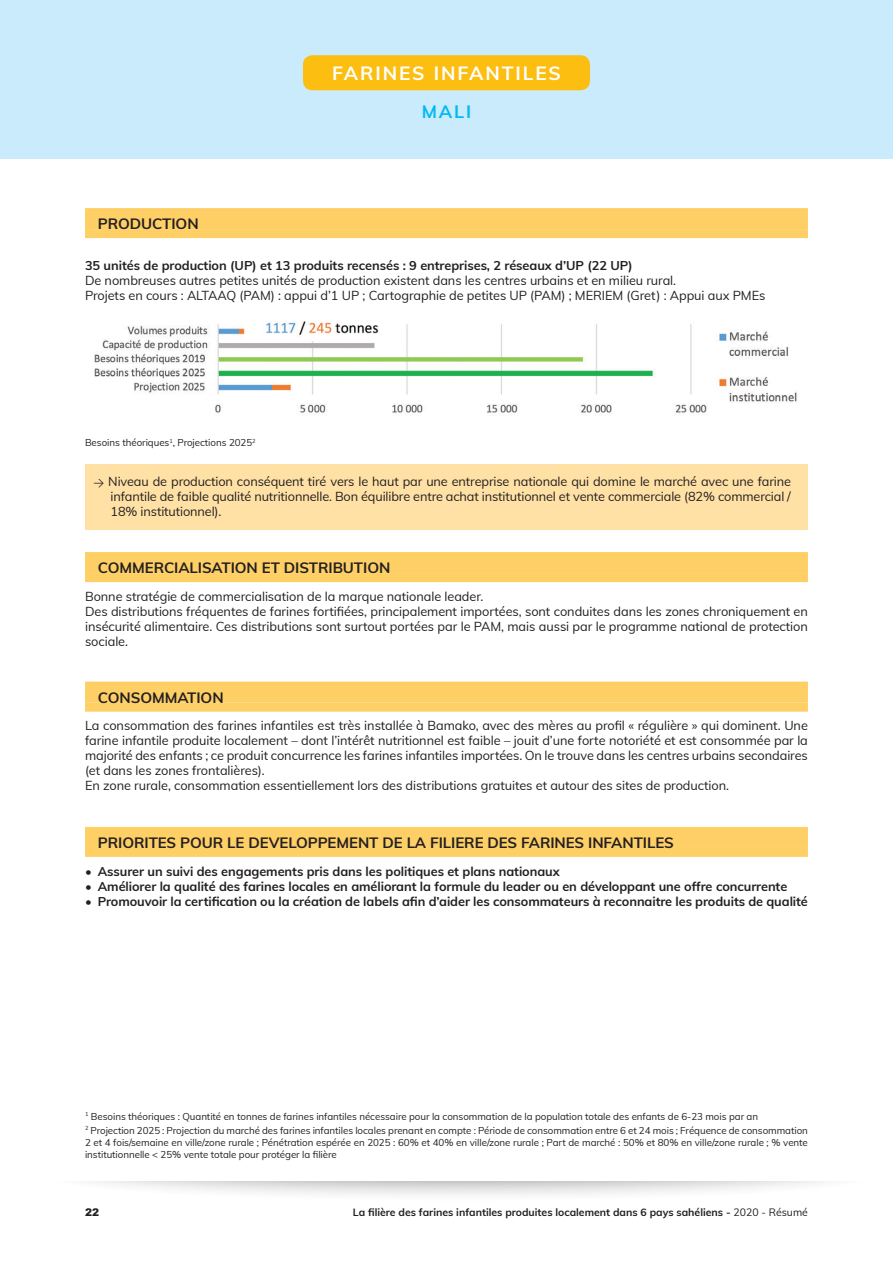
<style>
.page{position:relative;width:893px;height:1263px;background:#fff}
.page>*{position:absolute;margin:0;border:0;box-sizing:border-box;transform-origin:0 0}
.FICHE_Pays_TITRE{font:700 19.2px "Muli";letter-spacing:.1em;color:#fff}
.FICHE_Pays_TITRE_2{font:700 18px "Muli";color:#00baf1}
.FICHE_Pays_sstitr1{font:700 15px "Muli";letter-spacing:-.005em;color:#231f20}
.FICHE_Pays_base{font:12.75px/15px "Muli";letter-spacing:-.005em;color:#231f20;text-align:justify}
.FiCHE_Pays_Texte_tab{font:700 12.75px "Muli";letter-spacing:-.005em;color:#231f20}
.FICHE_texte_Conclusi{font:12.75px/15px "Muli";letter-spacing:-.01em;color:#231f20;text-align:justify}
.FICHE_PAys_Text_bold{font:700 12.75px "Muli";letter-spacing:-.005em;color:#231f20}
.t1{font:700 10.5px "Muli";color:#231f20}
.t2{font:900 10.5px "Arial";color:#231f20}
.Notes{font:9.75px/12px "Muli";letter-spacing:-.005em;color:#231f20;text-align:justify}
.s1{font-family:"DIN";font-size:10.5px}
.s2{font-weight:400}
</style>
<div class="page">
<div style="left:0;top:0;width:893px;height:158px;background:#caebfb"></div>
<div style="left:30px;top:1100px;width:858px;height:102px;background:#231f20;opacity:.86"></div>
<div style="left:0;top:1071px;width:893px;height:109px;background:#fff"></div>
<div style="left:303px;top:55px;width:287px;height:35px;background:#fdbe12;border-radius:10px"></div>
<div style="left:85px;top:464px;width:723px;height:65px;background:#ffe1a5"></div>
<div style="left:85px;top:208px;width:723px;height:21px;background:#fecf65"></div>
<div style="left:85px;top:229px;width:723px;height:9px;background:#fecf65"></div>
<div style="left:85px;top:552px;width:723px;height:21px;background:#fecf65"></div>
<div style="left:85px;top:573px;width:723px;height:9px;background:#fecf65"></div>
<div style="left:85px;top:682px;width:723px;height:21px;background:#fecf65"></div>
<div style="left:85px;top:703px;width:723px;height:9px;background:#fecf65"></div>
<div style="left:85px;top:827px;width:723px;height:21px;background:#fecf65"></div>
<div style="left:85px;top:848px;width:723px;height:9px;background:#fecf65"></div>
<img style="left:94px;top:321px;width:703px;height:92px">
<p class="FICHE_Pays_TITRE" style="left:332px;top:59px;width:230px">FARINES INFANTILES</p>
<p class="FICHE_Pays_TITRE_2" style="left:422px;top:98px;width:51px">MALI</p>
<p class="FICHE_Pays_sstitr1" style="left:98px;top:213px;width:102px">PRODUCTION</p>
<p class="FICHE_PAys_Text_bold" style="left:85px;top:256px;width:549px">35 unités de production (UP) et 13 produits recensés : 9 entreprises, 2 réseaux d’UP (22 UP)</p>
<p class="FICHE_Pays_base" style="left:85px;top:272px;width:593px">De nombreuses autres petites unités de production existent dans les centres urbains et en milieu rural.</p>
<p class="FICHE_Pays_base" style="left:85px;top:287px;width:682px">Projets en cours : ALTAAQ (PAM) : appui d’1 UP ; Cartographie de petites UP (PAM) ; MERIEM (Gret) : Appui aux PMEs</p>
<p class="Notes" style="left:85px;top:436px;width:172px">Besoins théoriques<sup>1</sup>, Projections 2025<sup>2</sup></p>
<p class="FICHE_texte_Conclusi" style="left:111px;top:474px;width:682px;text-indent:-17px"><span class="s1">&gt;</span> Niveau de production conséquent tiré vers le haut par une entreprise nationale qui domine le marché avec une farine infantile de faible qualité nutritionnelle. Bon équilibre entre achat institutionnel et vente commerciale (82% commercial / 18% institutionnel).</p>
<p class="FICHE_Pays_sstitr1" style="left:98px;top:557px;width:294px">COMMERCIALISATION ET DISTRIBUTION</p>
<p class="FICHE_Pays_base" style="left:85px;top:588px;width:400px">Bonne stratégie de commercialisation de la marque nationale leader.</p>
<p class="FICHE_Pays_base" style="left:85px;top:603px;width:724px">Des distributions fréquentes de farines fortifiées, principalement importées, sont conduites dans les zones chroniquement en insécurité alimentaire. Ces distributions sont surtout portées par le PAM, mais aussi par le programme national de protection sociale.</p>
<p class="FICHE_Pays_sstitr1" style="left:98px;top:686px;width:127px">CONSOMMATION</p>
<p class="FICHE_Pays_base" style="left:85px;top:718px;width:724px">La consommation des farines infantiles est très installée à Bamako, avec des mères au profil « régulière » qui dominent. Une farine infantile produite localement – dont l’intérêt nutritionnel est faible – jouit d’une forte notoriété et est consommée par la majorité des enfants ; ce produit concurrence les farines infantiles importées. On le trouve dans les centres urbains secondaires (et dans les zones frontalières).</p>
<p class="FICHE_Pays_base" style="left:85px;top:778px;width:645px">En zone rurale, consommation essentiellement lors des distributions gratuites et autour des sites de production.</p>
<p class="FICHE_Pays_sstitr1" style="left:98px;top:831px;width:577px">PRIORITES POUR LE DEVELOPPEMENT DE LA FILIERE DES FARINES INFANTILES</p>
<p class="FiCHE_Pays_Texte_tab" style="left:85px;top:862px;width:476px">• Assurer un suivi des engagements pris dans les politiques et plans nationaux</p>
<p class="FiCHE_Pays_Texte_tab" style="left:85px;top:877px;width:704px">• Améliorer la qualité des farines locales en améliorant la formule du leader ou en développant une offre concurrente</p>
<p class="FiCHE_Pays_Texte_tab" style="left:85px;top:892px;width:724px">• Promouvoir la certification ou la création de labels afin d’aider les consommateurs à reconnaitre les produits de qualité</p>
<p class="Notes" style="left:85px;top:1109px;width:675px"><sup>1</sup> Besoins théoriques : Quantité en tonnes de farines infantiles nécessaire pour la consommation de la population totale des enfants de 6-23 mois par an</p>
<p class="Notes" style="left:85px;top:1124px;width:724px"><sup>2</sup> Projection 2025 : Projection du marché des farines infantiles locales prenant en compte : Période de consommation entre 6 et 24 mois ; Fréquence de consommation 2 et 4 fois/semaine en ville/zone rurale ; Pénétration espérée en 2025 : 60% et 40% en ville/zone rurale ; Part de marché : 50% et 80% en ville/zone rurale ; % vente institutionnelle &lt; 25% vente totale pour protéger la filière</p>
<p class="t2" style="left:85px;top:1205px;width:16px">22</p>
<p class="t1" style="left:353px;top:1205px;width:457px">La filière des farines infantiles produites localement dans 6 pays sahéliens - <span class="s2">2020 - Résumé</span></p>
</div>
